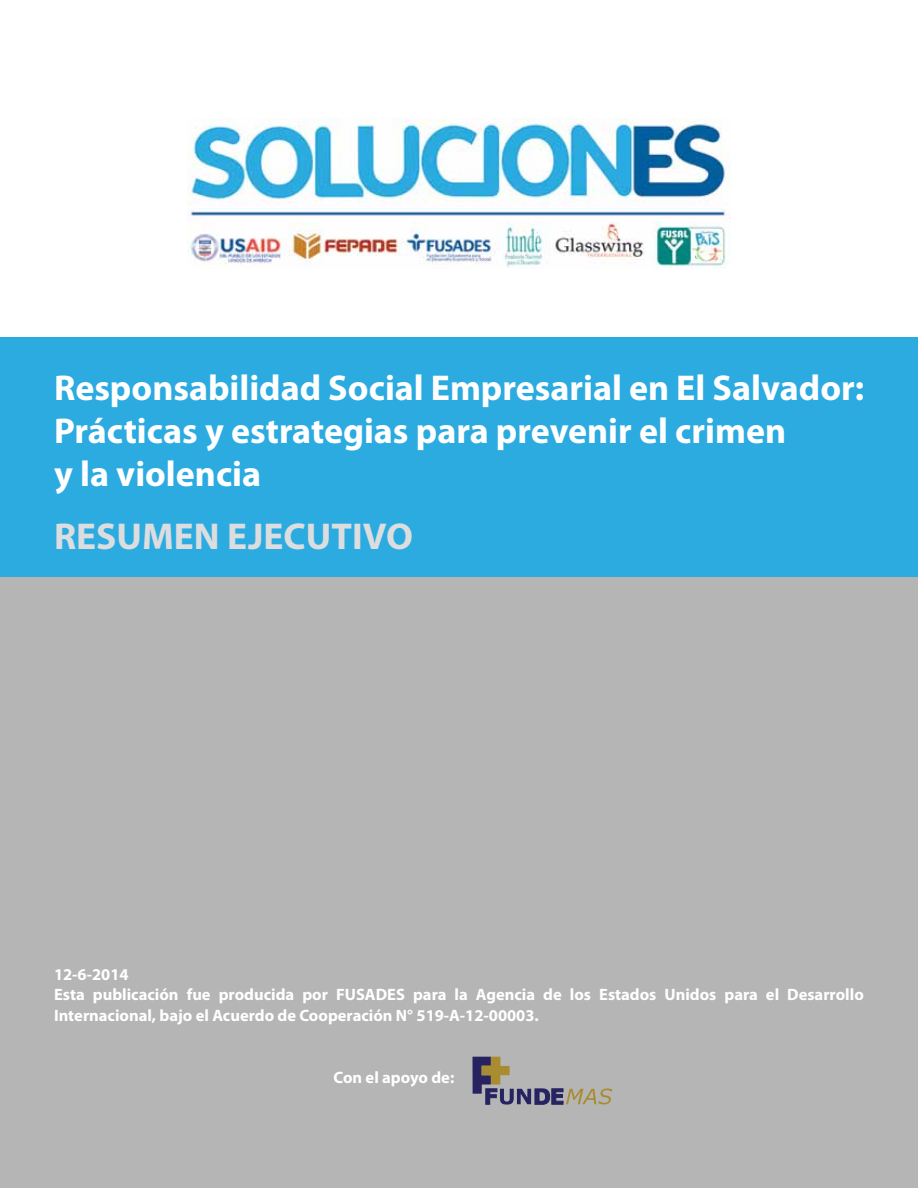
<style>
.page{position:relative;width:918px;height:1188px;background:#fff}
.page>*{position:absolute;margin:0;border:0;box-sizing:border-box;transform-origin:0 0}
.t1{font:700 37.5px "Myriad Pro";color:#dcddde}
.t2{font:700 36px/43.2px "Myriad Pro";color:#fff}
.t3{font:700 16.5px/19.8px "Myriad Pro";color:#fff}
</style>
<div class="page">
<div style="left:0;top:549px;width:918px;height:639px;background:#b5b5b5"></div>
<div style="left:0;top:338px;width:918px;height:239px;background:#2cabe1"></div>
<svg style="left:472px;top:1057px;width:140px;height:48px"></svg>
<img style="left:187px;top:119px;width:544px;height:150px">
<h2 class="t2" style="left:54px;top:365px;width:812px">Responsabilidad Social Empresarial en El Salvador:<br>Prácticas y estrategias para prevenir el crimen<br>y la violencia</h2>
<h1 class="t1" style="left:54px;top:512px;width:361px">RESUMEN EJECUTIVO</h1>
<p class="t3" style="left:54px;top:964px;width:811px">12-6-2014<br>Esta publicación fue producida por FUSADES para la Agencia de los Estados Unidos para el Desarrollo</p>
<p class="t3" style="left:54px;top:1005px;width:486px">Internacional, bajo el Acuerdo de Cooperación N° 519-A-12-00003.</p>
<p class="t3" style="left:334px;top:1067px;width:122px">Con el apoyo de:</p>
</div>
